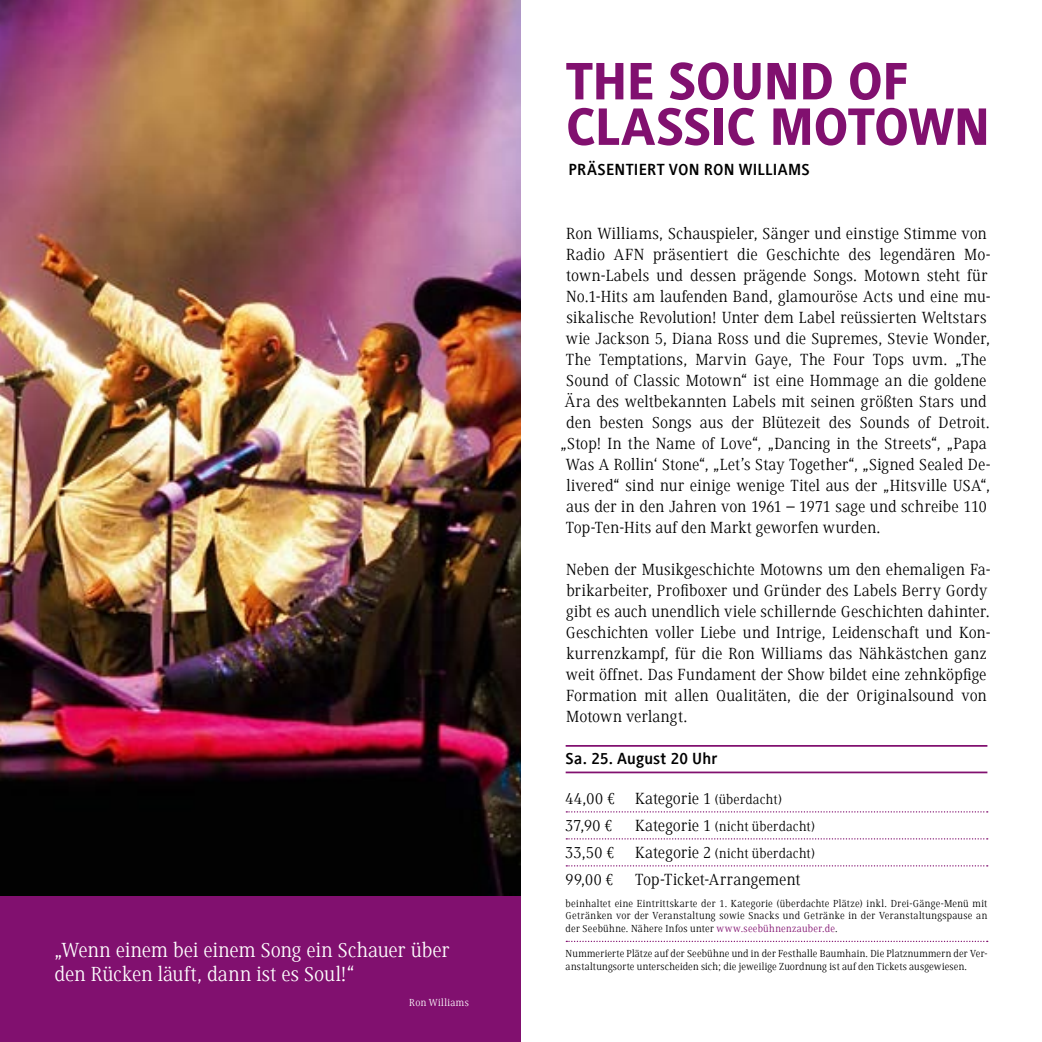
<style>
.page{position:relative;width:1042px;height:1042px;background:#fff}
.page>*{position:absolute;margin:0;border:0;box-sizing:border-box;transform-origin:0 0}
.t1{font:800 54.6px/45.5px "Generis Sans Com";letter-spacing:-.02em;color:#81106f}
.t2{font:21px/24.5px "Generis Serif Com";letter-spacing:.005em;color:#fff}
.t3{font:16.62px/21px "Generis Serif Com";letter-spacing:.01em;color:#000}
.t4{font:700 16.62px "Generis Sans Com";letter-spacing:.01em;color:#000}
.t5{font:14px "Generis Serif Com";letter-spacing:.015em;color:#000}
.t6{font:10.5px/12.6px "Generis Serif Com";letter-spacing:.02em;color:#000;text-align:justify}
.t7{font:10.5px "Generis Serif Com";letter-spacing:.04em;color:#fff}
.s1{font-size:14px}
.s2{font-size:16.62px}
.s3{color:#81106f}
</style>
<div class="page">
<img style="left:0;top:0;width:521px;height:896px">
<hr style="left:566px;top:745px;width:421px;height:2px;background:#81106f">
<hr style="left:566px;top:771px;width:421px;height:2px;background:#81106f">
<svg style="left:566px;top:811px;width:422px;height:1px"></svg>
<svg style="left:566px;top:838px;width:422px;height:1px"></svg>
<svg style="left:566px;top:865px;width:422px;height:1px"></svg>
<svg style="left:566px;top:940px;width:422px;height:2px"></svg>
<div style="left:0;top:896px;width:521px;height:146px;background:#81106f"></div>
<p class="t2" style="left:55px;top:937px;width:396px">„Wenn einem bei einem Song ein Schauer über den Rücken läuft, dann ist es Soul!“</p>
<p class="t7" style="left:409px;top:996px;width:61px">Ron Williams</p>
<h1 class="t1" style="left:566px;top:59px;width:426px">THE SOUND OF<br>CLASSIC MOTOWN</h1>
<p class="t4" style="left:568px;top:161px;width:243px">PRÄSENTIERT VON RON WILLIAMS</p>
<p class="t3" style="left:566px;top:223px;width:422px">Ron Williams, Schauspieler, Sänger und einstige Stimme von</p>
<p class="t3" style="left:566px;top:244px;width:426px">Radio AFN präsentiert die Geschichte des legendären Mo-</p>
<p class="t3" style="left:566px;top:265px;width:423px">town-Labels und dessen prägende Songs. Motown steht für</p>
<p class="t3" style="left:566px;top:286px;width:426px">No.1-Hits am laufenden Band, glamouröse Acts und eine mu-</p>
<p class="t3" style="left:566px;top:307px;width:422px">sikalische Revolution! Unter dem Label reüssierten Weltstars</p>
<p class="t3" style="left:566px;top:328px;width:425px">wie Jackson 5, Diana Ross und die Supremes, Stevie Wonder,</p>
<p class="t3" style="left:566px;top:349px;width:422px">The Temptations, Marvin Gaye, The Four Tops uvm. „The</p>
<p class="t3" style="left:566px;top:370px;width:422px">Sound of Classic Motown“ ist eine Hommage an die goldene</p>
<p class="t3" style="left:565px;top:391px;width:423px">Ära des weltbekannten Labels mit seinen größten Stars und</p>
<p class="t3" style="left:566px;top:412px;width:425px">den besten Songs aus der Blütezeit des Sounds of Detroit.</p>
<p class="t3" style="left:560px;top:433px;width:428px">„Stop! In the Name of Love“, „Dancing in the Streets“, „Papa</p>
<p class="t3" style="left:566px;top:454px;width:426px">Was A Rollin‘ Stone“, „Let’s Stay Together“, „Signed Sealed De-</p>
<p class="t3" style="left:566px;top:475px;width:425px">livered“ sind nur einige wenige Titel aus der „Hitsville USA“,</p>
<p class="t3" style="left:566px;top:496px;width:422px">aus der in den Jahren von 1961 – 1971 sage und schreibe 110</p>
<p class="t3" style="left:566px;top:517px;width:316px">Top-Ten-Hits auf den Markt geworfen wurden.</p>
<p class="t3" style="left:566px;top:559px;width:426px">Neben der Musikgeschichte Motowns um den ehemaligen Fa&shy;brikarbeiter, Profiboxer und Gründer des Labels Berry Gordy gibt es auch unendlich viele schillernde Geschichten dahinter.<br>Geschichten voller Liebe und Intrige, Leidenschaft und Kon&shy;kurrenzkampf, für die Ron Williams das Nähkästchen ganz weit öffnet. Das Fundament der Show bildet eine zehnköpfige Formation mit allen Qualitäten, die der Originalsound von Motown verlangt.</p>
<p class="t4" style="left:566px;top:749px;width:153px">Sa. 25. August 20 Uhr</p>
<p class="t3" style="left:566px;top:785px;width:218px;line-height:26.9px">44,00 € Kategorie 1 <span class="s1">(überdacht)<br></span>37,90 €</p>
<p class="t5" style="left:635px;top:818px;width:182px"><span class="s2">Kategorie 1</span> (nicht überdacht)</p>
<p class="t3" style="left:566px;top:842px;width:50px">33,50 €</p>
<p class="t5" style="left:635px;top:845px;width:182px"><span class="s2">Kategorie 2</span> (nicht überdacht)</p>
<p class="t3" style="left:566px;top:869px;width:49px">99,00 €</p>
<p class="t3" style="left:635px;top:869px;width:167px">Top-Ticket-Arrangement</p>
<p class="t6" style="left:566px;top:897px;width:423px">beinhaltet eine Eintrittskarte der 1. Kategorie (überdachte Plätze) inkl. Drei-Gänge-Menü mit Getränken vor der Veranstaltung sowie Snacks und Getränke in der Veranstaltungspause an der Seebühne. Nähere Infos unter <span class="s3">www.seebühnenzauber.de</span>.</p>
<p class="t6" style="left:566px;top:947px;width:423px">Nummerierte Plätze auf der Seebühne und in der Festhalle Baumhain. Die Platznummern der Ver&shy;anstaltungsorte unterscheiden sich; die jeweilige Zuordnung ist auf den Tickets ausgewiesen.</p>
</div>
